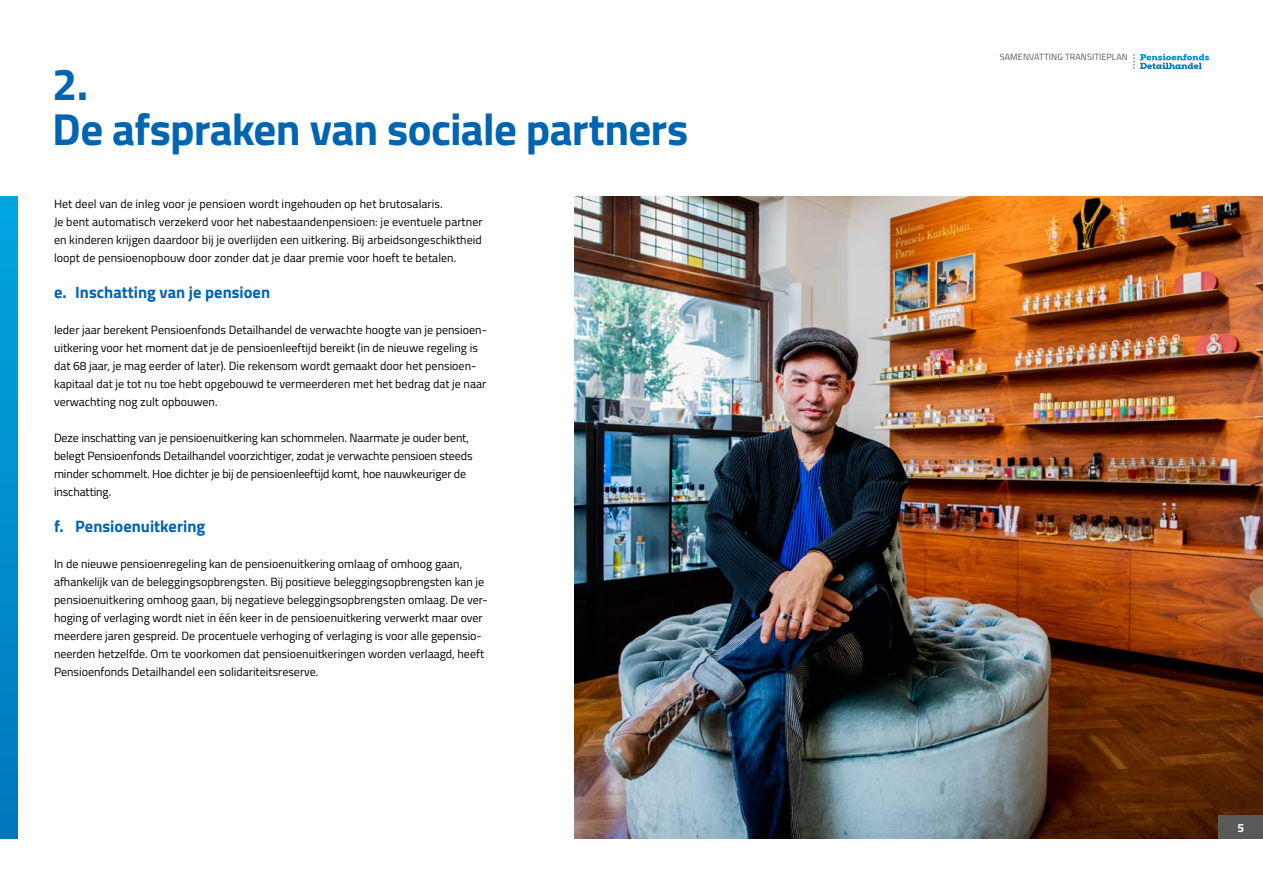
<style>
.page{position:relative;width:1263px;height:893px;background:#fff}
.page>*{position:absolute;margin:0;border:0;box-sizing:border-box;transform-origin:0 0}
.t1{font:700 45px/45px "Titillium";letter-spacing:-.02em;color:#0065b0}
.t2{font:700 16.5px "Titillium";color:#0065b0}
.t3{font:12px/18px "Titillium";color:#000}
.t4{font:700 12px "Titillium";color:#fff}
.t5{font:9px "Titillium";letter-spacing:.01em;color:#595958}
</style>
<div class="page">
<img style="left:575px;top:196px;width:688px;height:643px">
<div style="left:1218px;top:815px;width:45px;height:24px;background:#595958"></div>
<svg style="left:1134px;top:54px;width:75px;height:15px"></svg>
<div style="left:0;top:197px;width:17px;height:642px;background:linear-gradient(to bottom,#00a6e0,#0077be)"></div>
<h1 class="t1" style="left:52px;top:59px;width:637px">2.<br>De afspraken van sociale partners</h1>
<p class="t3" style="left:54px;top:194px;width:430px">Het deel van de inleg voor je pensioen wordt ingehouden op het brutosalaris.<br>Je bent automatisch verzekerd voor het nabestaandenpensioen: je eventuele partner en kinderen krijgen daardoor bij je overlijden een uitkering. Bij arbeidsongeschiktheid loopt de pensioenopbouw door zonder dat je daar premie voor hoeft te betalen.</p>
<h2 class="t2" style="left:54px;top:279px;width:218px">e. Inschatting van je pensioen</h2>
<p class="t3" style="left:54px;top:320px;width:434px">Ieder jaar berekent Pensioenfonds Detailhandel de verwachte hoogte van je pensioen&shy;uitkering voor het moment dat je de pensioenleeftijd bereikt (in de nieuwe regeling is dat 68 jaar, je mag eerder of later). Die rekensom wordt gemaakt door het pensioen&shy;kapitaal dat je tot nu toe hebt opgebouwd te vermeerderen met het bedrag dat je naar verwachting nog zult opbouwen.</p>
<p class="t3" style="left:54px;top:428px;width:420px">Deze inschatting van je pensioenuitkering kan schommelen. Naarmate je ouder bent, belegt Pensioenfonds Detailhandel voorzichtiger, zodat je verwachte pensioen steeds minder schommelt. Hoe dichter je bij de pensioenleeftijd komt, hoe nauwkeuriger de inschatting.</p>
<h2 class="t2" style="left:54px;top:513px;width:153px">f. Pensioenuitkering</h2>
<p class="t3" style="left:54px;top:554px;width:435px">In de nieuwe pensioenregeling kan de pensioenuitkering omlaag of omhoog gaan, afhankelijk van de beleggingsopbrengsten. Bij positieve beleggingsopbrengsten kan je pensioenuitkering omhoog gaan, bij negatieve beleggingsopbrengsten omlaag. De ver&shy;hoging of verlaging wordt niet in één keer in de pensioenuitkering verwerkt maar over meerdere jaren gespreid. De procentuele verhoging of verlaging is voor alle gepensio&shy;neerden hetzelfde. Om te voorkomen dat pensioenuitkeringen worden verlaagd, heeft Pensioenfonds Detailhandel een solidariteitsreserve.</p>
<p class="t5" style="left:1000px;top:50px;width:129px">SAMENVATTING TRANSITIEPLAN</p>
<p class="t4" style="left:1237px;top:818px;width:8px">5</p>
</div>
